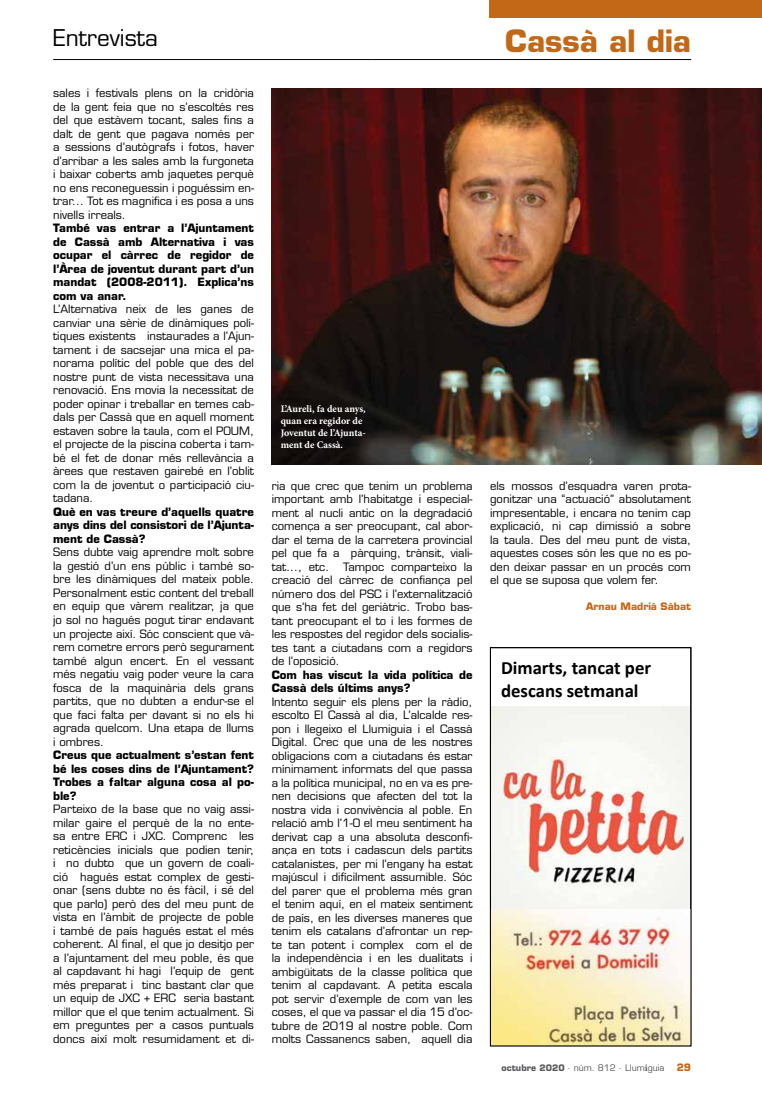
<style>
.page{position:relative;width:762px;height:1117px;background:#fff}
.page>*{position:absolute;margin:0;border:0;box-sizing:border-box;transform-origin:0 0}
.t1{font:700 30px "Eurostile LT Std";color:#c26816}
.t2{font:22.5px "Eurostile LT Std";color:#000}
.t3{font:700 18.75px/22.5px "Calibri";color:#000}
.t4{font:11.25px/13.5px "Eurostile LT Std";color:#000;text-align:justify}
.t5{font:700 11.25px/13.5px "Eurostile LT Std";color:#000;text-align:justify}
.t6{font:700 10px/12px "Minion Pro";letter-spacing:-.005em;color:#fff}
.t7{font:700 10px "Eurostile LT Std";color:#c26816}
.t8{font:8.75px "Eurostile LT Std";color:#58595b}
.s1{font-weight:700}
.s2{font-family:"Minion Pro";font-weight:700;font-size:10px}
.s3{font-weight:700;font-size:10px;color:#c26816}
</style>
<div class="page">
<hr style="left:53px;top:59px;width:319px;height:1px;background:#000">
<hr style="left:372px;top:59px;width:319px;height:1px;background:#000">
<div style="left:490px;top:0;width:272px;height:18px;background:#c26816"></div>
<img style="left:272px;top:89px;width:490px;height:375px">
<img style="left:492px;top:706px;width:197px;height:203px">
<img style="left:492px;top:909px;width:197px;height:134px">
<div style="left:490px;top:647px;width:201px;height:398px;border:1px solid #000"></div>
<h2 class="t2" style="left:53px;top:24px;width:106px">Entrevista</h2>
<h1 class="t1" style="left:505px;top:22px;width:187px">Cassà al dia</h1>
<p class="t4" style="left:53px;top:86px;width:202px">sales i festivals plens on la cridòria de la gent feia que no s’escoltés res del que estàvem tocant, sales fins a dalt de gent que pagava només per a sessions d’autògrafs i fotos, haver d’arribar a les sales amb la furgoneta i baixar coberts amb jaquetes perquè no ens reconeguessin i poguéssim en&shy;trar... Tot es magnifica i es posa a uns nivells irreals.</p>
<p class="t5" style="left:53px;top:221px;width:202px">També vas entrar a l’Ajuntament de Cassà amb Alternativa i vas ocupar el càrrec de regidor de l’Àrea de joventut durant part d’un mandat (2008-2011). Explica’ns com va anar.</p>
<p class="t4" style="left:53px;top:302px;width:202px">L’Alternativa neix de les ganes de canviar una sèrie de dinàmiques polí&shy;tiques existents instaurades a l’Ajun&shy;tament i de sacsejar una mica el pa&shy;norama polític del poble que des del nostre punt de vista necessitava una renovació. Ens movia la necessitat de poder opinar i treballar en temes cab&shy;dals per Cassà que en aquell moment estaven sobre la taula, com el POUM, el projecte de la piscina coberta i tam&shy;bé el fet de donar més rellevància a àrees que restaven gairebé en l’oblit com la de joventut o participació ciu&shy;tadana.</p>
<p class="t5" style="left:53px;top:505px;width:202px">Què en vas treure d’aquells quatre anys dins del consistori de l’Ajunta&shy;ment de Cassà?</p>
<p class="t4" style="left:53px;top:545px;width:202px">Sens dubte vaig aprendre molt sobre la gestió d’un ens públic i també so&shy;bre les dinàmiques del mateix poble.<br>Personalment estic content del treball en equip que vàrem realitzar, ja que jo sol no hagués pogut tirar endavant un projecte així. Sóc conscient que và&shy;rem cometre errors però segurament també algun encert. En el vessant més negatiu vaig poder veure la cara fosca de la maquinària dels grans partits, que no dubten a endur-se el que faci falta per davant si no els hi agrada quelcom. Una etapa de llums i ombres.</p>
<p class="t5" style="left:53px;top:748px;width:202px">Creus que actualment s’estan fent bé les coses dins de l’Ajuntament?<br>Trobes a faltar alguna cosa al po&shy;ble?</p>
<p class="t4" style="left:53px;top:802px;width:202px">Parteixo de la base que no vaig assi&shy;milar gaire el perquè de la no ente&shy;sa entre ERC i JXC. Comprenc les reticències inicials que podien tenir, i no dubto que un govern de coali&shy;ció hagués estat complex de gesti&shy;onar (sens dubte no és fàcil, i sé del que parlo) però des del meu punt de vista en l’àmbit de projecte de poble i també de país hagués estat el més coherent. Al final, el que jo desitjo per a l’ajuntament del meu poble, és que al capdavant hi hagi l’equip de gent més preparat i tinc bastant clar que un equip de JXC + ERC seria bastant millor que el que tenim actualment. Si em preguntes per a casos puntuals doncs així molt resumidament et di-</p>
<p class="t6" style="left:281px;top:402px;width:87px">L’Aureli, fa deu anys, quan era regidor de<br>Joventut de l’Ajunta&shy;ment de Cassà.</p>
<p class="t4" style="left:272px;top:478px;width:202px">ria que crec que tenim un problema important amb l’habitatge i especial&shy;ment al nucli antic on la degradació comença a ser preocupant, cal abor&shy;dar el tema de la carretera provincial pel que fa a pàrquing, trànsit, viali&shy;tat..., etc. Tampoc comparteixo la creació del càrrec de confiança pel número dos del PSC i l’externalització que s’ha fet del geriàtric. Trobo bas&shy;tant preocupant el to i les formes de les respostes del regidor dels socialis&shy;tes tant a ciutadans com a regidors de l’oposició.</p>
<p class="t5" style="left:272px;top:667px;width:202px">Com has viscut la vida política de<br>Cassà dels últims anys?</p>
<p class="t4" style="left:272px;top:694px;width:202px">Intento seguir els plens per la ràdio, escolto El Cassà al dia, L’alcalde res&shy;pon i llegeixo el Llumiguia i el Cassà Digital. Crec que una de les nostres obligacions com a ciutadans és estar mínimament informats del que passa a la política municipal, no en va es pre&shy;nen decisions que afecten del tot la nostra vida i convivència al poble. En relació amb l’1-O el meu sentiment ha derivat cap a una absoluta desconfi&shy;ança en tots i cadascun dels partits catalanistes, per mi l’engany ha estat majúscul i difícilment assumible. Sóc del parer que el problema més gran el tenim aquí, en el mateix sentiment de país, en les diverses maneres que tenim els catalans d’afrontar un rep&shy;te tan potent i complex com el de la independència i en les dualitats i ambigüitats de la classe política que tenim al capdavant. A petita escala pot servir d’exemple de com van les coses, el que va passar el dia 15 d’oc&shy;tubre de 2019 al nostre poble. Com molts Cassanencs saben, aquell dia</p>
<p class="t4" style="left:490px;top:478px;width:202px">els mossos d’esquadra varen prota&shy;gonitzar una “actuació” absolutament impresentable, i encara no tenim cap explicació, ni cap dimissió a sobre la taula. Des del meu punt de vista, aquestes coses són les que no es po&shy;den deixar passar en un procés com el que se suposa que volem fer.</p>
<p class="t7" style="left:586px;top:599px;width:106px">Arnau Madrià Sàbat</p>
<h3 class="t3" style="left:501px;top:656px;width:152px">Dimarts, tancat per descans setmanal</h3>
<p class="t8" style="left:502px;top:1062px;width:191px"><span class="s1">octubre 2020</span> · núm. 812 · Llum<span class="s2">i</span>guia <span class="s3">29</span></p>
</div>
